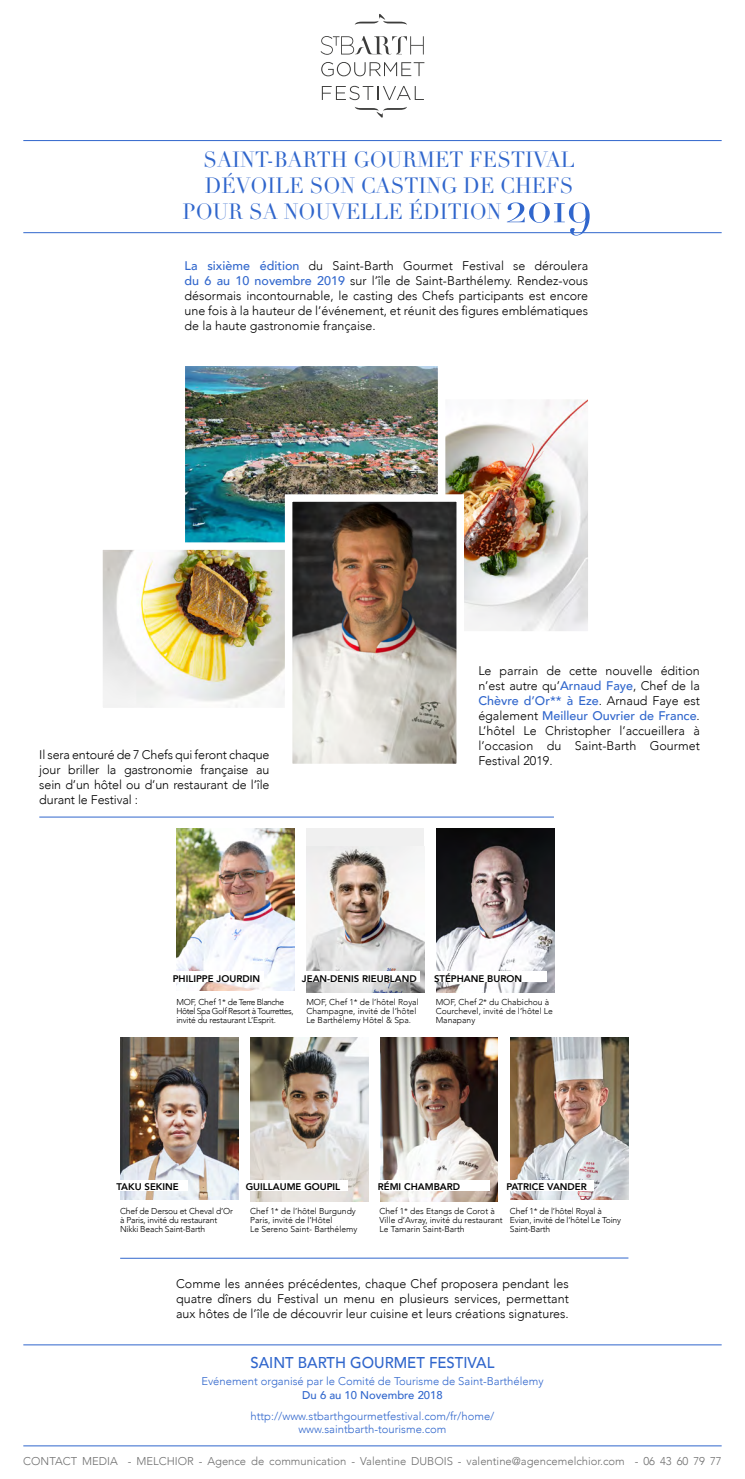
<style>
.page{position:relative;width:745px;height:1479px;background:#fff}
.page>*{position:absolute;margin:0;border:0;box-sizing:border-box;transform-origin:0 0}
.t1{font:21.62px "Didot";color:#3066cc;scale:.95 1}
.t2{font:500 15.62px "Avenir";color:#3066cc;scale:.95 1}
.t3{font:300 12.5px/15px "Avenir";color:#000;text-align:justify}
.t4{font:300 11.25px/13.5px "Avenir";color:#3066cc;text-align:center}
.t5{font:300 11.25px "Avenir";color:#6e6e6e}
.t6{font:500 11.25px "Avenir";color:#3066cc}
.t7{font:800 9.62px "Avenir";color:#000}
.t8{font:300 8.5px/9.1px "Avenir";color:#000}
.t9{font:300 8.5px/9.1px "Avenir";letter-spacing:-.02em;color:#000}
.t10{font:300 8.5px/9.1px "Avenir";letter-spacing:-.05em;color:#000}
.s1{font-weight:500;color:#3066cc}
</style>
<div class="page">
<hr style="left:23px;top:140px;width:698px;height:1px;background:#3066cc">
<hr style="left:23px;top:232px;width:698px;height:1px;background:#3066cc">
<hr style="left:23px;top:1345px;width:698px;height:1px;background:#3066cc">
<hr style="left:23px;top:1446px;width:698px;height:1px;background:#3066cc">
<svg style="left:506px;top:202px;width:83px;height:34px"></svg>
<img style="left:445px;top:401px;width:141px;height:229px">
<div style="left:306px;top:392px;width:289px;height:247px;border:8px solid #fff"></div>
<img style="left:186px;top:367px;width:250px;height:175px">
<div style="left:177px;top:358px;width:268px;height:218px;border:8px solid #fff"></div>
<img style="left:104px;top:551px;width:181px;height:155px">
<div style="left:95px;top:542px;width:262px;height:173px;border:8px solid #fff"></div>
<img style="left:294px;top:503px;width:160px;height:259px">
<div style="left:285px;top:494px;width:178px;height:277px;border:8px solid #fff"></div>
<img style="left:177px;top:828px;width:117px;height:163px">
<div style="left:306px;top:828px;width:118px;height:164px;background:#f0f0f0"></div>
<img style="left:306px;top:848px;width:118px;height:144px">
<img style="left:436px;top:828px;width:117px;height:164px">
<div style="left:434px;top:972px;width:112px;height:10px;background:#fff"></div>
<div style="left:302px;top:972px;width:117px;height:10px;background:#fff"></div>
<div style="left:173px;top:972px;width:90px;height:10px;background:#fff"></div>
<img style="left:121px;top:1037px;width:117px;height:163px">
<img style="left:510px;top:1037px;width:118px;height:163px">
<img style="left:250px;top:1037px;width:118px;height:164px">
<img style="left:380px;top:1037px;width:117px;height:164px">
<div style="left:377px;top:1181px;width:112px;height:10px;background:#fff"></div>
<div style="left:245px;top:1181px;width:103px;height:10px;background:#fff"></div>
<div style="left:116px;top:1181px;width:72px;height:10px;background:#fff"></div>
<div style="left:506px;top:1181px;width:88px;height:10px;background:#fff"></div>
<hr style="left:39px;top:817px;width:514px;height:1px;background:#3066cc">
<hr style="left:120px;top:1258px;width:508px;height:1px;background:#3066cc">
<svg style="left:354px;top:14px;width:53px;height:11px"></svg>
<svg style="left:355px;top:107px;width:52px;height:11px"></svg>
<svg style="left:320px;top:36px;width:103px;height:19px"></svg>
<svg style="left:321px;top:62px;width:103px;height:14px"></svg>
<svg style="left:321px;top:86px;width:102px;height:14px"></svg>
<h1 class="t1" style="left:203px;top:147px;width:392px">SAINT-BARTH GOURMET FESTIVAL</h1>
<h1 class="t1" style="left:205px;top:172px;width:389px">DÉVOILE SON CASTING DE CHEFS</h1>
<h1 class="t1" style="left:182px;top:198px;width:337px">POUR SA NOUVELLE ÉDITION</h1>
<p class="t3" style="left:184px;top:258px;width:405px"><span class="s1">La sixième édition</span> du Saint-Barth Gourmet Festival se déroulera <span class="s1">du 6 au 10 novembre 2019</span> sur l’île de Saint-Barthélemy. Rendez-vous désormais incontournable, le casting des Chefs participants est encore une fois à la hauteur de l’événement, et réunit des figures emblématiques de la haute gastronomie française.</p>
<p class="t3" style="left:39px;top:747px;width:231px">Il sera entouré de 7 Chefs qui feront chaque jour briller la gastronomie française au sein d’un hôtel ou d’un restaurant de l’île durant le Festival :</p>
<p class="t3" style="left:478px;top:663px;width:223px">Le parrain de cette nouvelle édition n’est autre qu’<span class="s1">Arnaud Faye</span>, Chef de la <span class="s1">Chèvre d’Or** à Eze</span>. Arnaud Faye est également <span class="s1">Meilleur Ouvrier de France</span>.<br>L’hôtel Le Christopher l’accueillera à l’occasion du Saint-Barth Gourmet Festival 2019.</p>
<p class="t7" style="left:173px;top:971px;width:89px">PHILIPPE JOURDIN</p>
<p class="t7" style="left:302px;top:971px;width:116px">JEAN-DENIS RIEUBLAND</p>
<p class="t7" style="left:434px;top:971px;width:90px">STÉPHANE BURON</p>
<p class="t10" style="left:176px;top:998px;width:119px">MOF, Chef 1* de Terre Blanche<br>Hôtel Spa Golf Resort à Tourrettes, invité du restaurant L’Esprit.</p>
<p class="t8" style="left:306px;top:998px;width:114px">MOF, Chef 1* de l’hôtel Royal<br>Champagne, invité de l’hôtel<br>Le Barthélemy Hôtel &amp; Spa.</p>
<p class="t8" style="left:435px;top:998px;width:119px">MOF, Chef 2* du Chabichou à<br>Courchevel, invité de l’hôtel Le<br>Manapany</p>
<p class="t7" style="left:116px;top:1180px;width:64px">TAKU SEKINE</p>
<p class="t7" style="left:245px;top:1180px;width:96px">GUILLAUME GOUPIL</p>
<p class="t7" style="left:377px;top:1180px;width:84px">RÉMI CHAMBARD</p>
<p class="t7" style="left:506px;top:1180px;width:82px">PATRICE VANDER</p>
<p class="t9" style="left:120px;top:1207px;width:114px">Chef de Dersou et Cheval d’Or à Paris, invité du restaurant<br>Nikki Beach Saint-Barth</p>
<p class="t9" style="left:509px;top:1207px;width:113px">Chef 1* de l’hôtel Royal à<br>Evian, invité de l’hôtel Le Toiny<br>Saint-Barth</p>
<p class="t8" style="left:250px;top:1207px;width:109px">Chef 1* de l’hôtel Burgundy<br>Paris, invité de l’Hôtel<br>Le Sereno Saint- Barthélemy</p>
<p class="t8" style="left:379px;top:1207px;width:125px">Chef 1* des Etangs de Corot à<br>Ville d’Avray, invité du restaurant<br>Le Tamarin Saint-Barth</p>
<p class="t3" style="left:176px;top:1276px;width:394px">Comme les années précédentes, chaque Chef proposera pendant les quatre dîners du Festival un menu en plusieurs services, permettant aux hôtes de l’île de découvrir leur cuisine et leurs créations signatures.</p>
<p class="t2" style="left:250px;top:1349px;width:258px">SAINT BARTH GOURMET FESTIVAL</p>
<p class="t4" style="left:201px;top:1375px;width:343px">Evénement organisé par le Comité de Tourisme de Saint-Barthélemy</p>
<p class="t6" style="left:302px;top:1385px;width:142px">Du 6 au 10 Novembre 2018</p>
<p class="t4" style="left:250px;top:1409px;width:245px">http://www.stbarthgourmetfestival.com/fr/home/ www.saintbarth-tourisme.com</p>
<p class="t5" style="left:23px;top:1455px;width:699px">CONTACT MEDIA - MELCHIOR - Agence de communication - Valentine DUBOIS - valentine@agencemelchior.com - 06 43 60 79 77</p>
</div>
